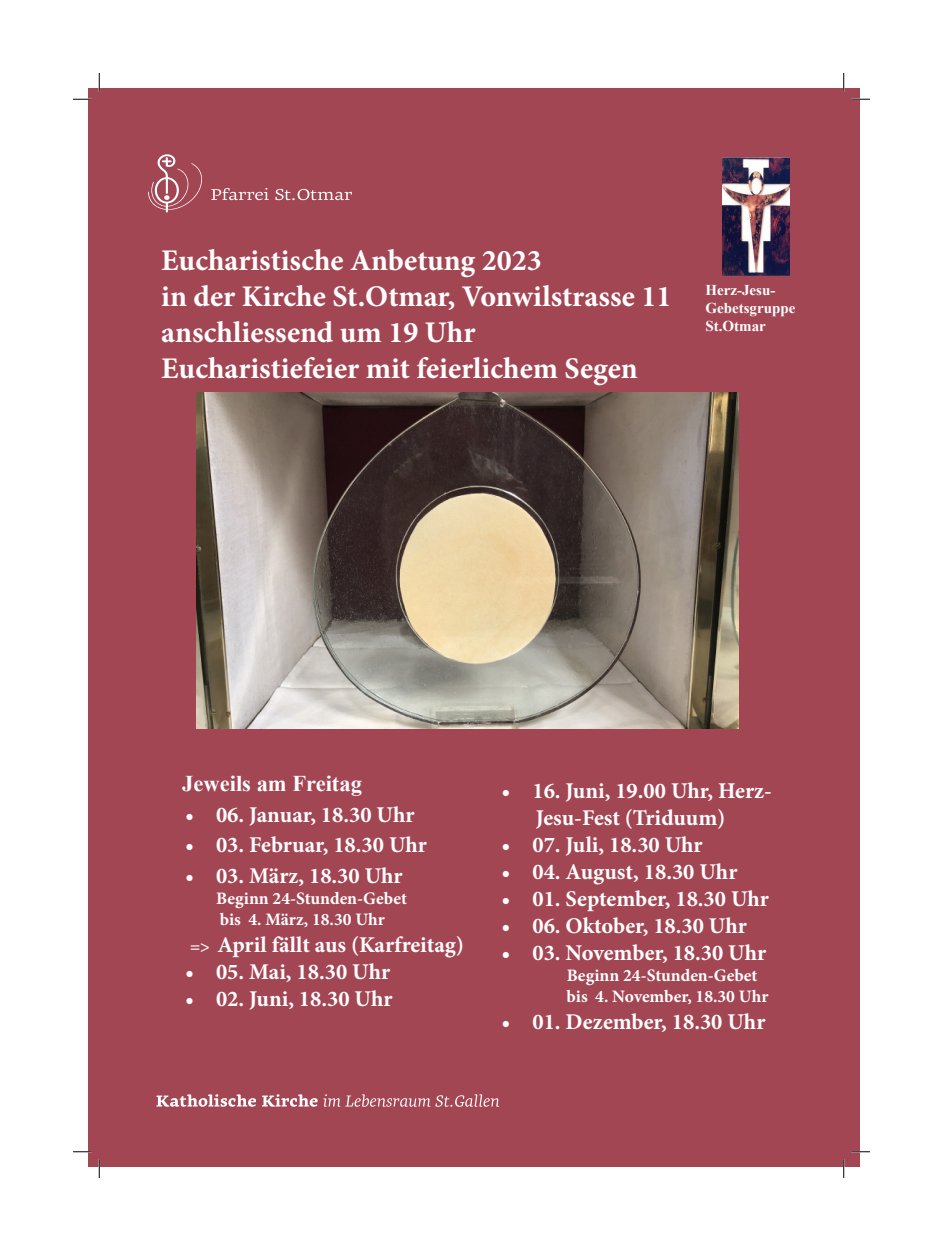
<style>
.page{position:relative;width:943px;height:1251px;background:#fff}
.page>*{position:absolute;margin:0;border:0;box-sizing:border-box;transform-origin:0 0}
.t1{font:700 30px/36px "Minion Pro";color:#fff}
.t2{font:700 22.5px/27px "Minion Pro";color:#fff;text-align:center}
.t3{font:700 22.5px "Times New Roman";color:#fff}
.t4{font:700 17.5px/21px "Minion Pro";color:#fff}
.t5{font:700 15px/18px "Times New Roman";color:#fff}
.s1{font-size:17.5px}
</style>
<div class="page">
<div style="left:89px;top:89px;width:770px;height:1078px;background:#a34654"></div>
<img style="left:197px;top:392px;width:541px;height:336px">
<svg style="left:211px;top:188px;width:58px;height:12px"></svg>
<svg style="left:275px;top:189px;width:77px;height:11px"></svg>
<svg style="left:148px;top:154px;width:54px;height:58px"></svg>
<svg style="left:156px;top:1094px;width:100px;height:13px"></svg>
<svg style="left:262px;top:1094px;width:55px;height:13px"></svg>
<svg style="left:323px;top:1094px;width:176px;height:13px"></svg>
<img style="left:722px;top:158px;width:67px;height:117px">
<svg style="left:73px;top:98px;width:19px;height:2px"></svg>
<svg style="left:851px;top:98px;width:19px;height:2px"></svg>
<svg style="left:73px;top:1151px;width:19px;height:1px"></svg>
<svg style="left:851px;top:1151px;width:19px;height:1px"></svg>
<svg style="left:98px;top:73px;width:2px;height:19px"></svg>
<svg style="left:98px;top:1159px;width:2px;height:19px"></svg>
<svg style="left:843px;top:73px;width:1px;height:19px"></svg>
<svg style="left:843px;top:1159px;width:1px;height:19px"></svg>
<p class="t1" style="left:161px;top:242px;width:511px">Eucharistische Anbetung 2023<br>in der Kirche St.Otmar, Vonwilstrasse 11</p>
<p class="t1" style="left:161px;top:314px;width:316px">anschliessend um 19 Uhr</p>
<p class="t1" style="left:161px;top:350px;width:478px">Eucharistiefeier mit feierlichem Segen</p>
<p class="t5" style="left:705px;top:281px;width:91px">Herz-Jesu-<br>Gebetsgruppe<br>St.Otmar</p>
<p class="t3" style="left:182px;top:767px;width:181px">Jeweils am Freitag</p>
<p class="t2" style="left:185px;top:801px;width:231px">• 06. Januar, 18.30 Uhr</p>
<p class="t2" style="left:185px;top:831px;width:243px">• 03. Februar, 18.30 Uhr</p>
<p class="t2" style="left:185px;top:862px;width:219px">• 03. März, 18.30 Uhr</p>
<p class="t4" style="left:216px;top:888px;width:192px">Beginn 24-Stunden-Gebet</p>
<p class="t4" style="left:220px;top:909px;width:166px">bis 4. März, 18.30 Uhr</p>
<p class="t2" style="left:190px;top:931px;width:275px"><span class="s1">=&gt;</span> April fällt aus (Karfreitag)</p>
<p class="t2" style="left:185px;top:958px;width:206px">• 05. Mai, 18.30 Uhr</p>
<p class="t2" style="left:185px;top:985px;width:209px">• 02. Juni, 18.30 Uhr</p>
<p class="t2" style="left:501px;top:777px;width:272px">• 16. Juni, 19.00 Uhr, Herz-<br>Jesu-Fest (Triduum)</p>
<p class="t2" style="left:501px;top:831px;width:203px">• 07. Juli, 18.30 Uhr</p>
<p class="t2" style="left:501px;top:858px;width:237px">• 04. August, 18.30 Uhr</p>
<p class="t2" style="left:501px;top:885px;width:269px">• 01. September, 18.30 Uhr</p>
<p class="t2" style="left:501px;top:912px;width:247px">• 06. Oktober, 18.30 Uhr</p>
<p class="t2" style="left:501px;top:939px;width:266px">• 03. November, 18.30 Uhr</p>
<p class="t4" style="left:566px;top:964px;width:203px">Beginn 24-Stunden-Gebet bis 4. November, 18.30 Uhr</p>
<p class="t2" style="left:501px;top:1008px;width:265px">• 01. Dezember, 18.30 Uhr</p>
</div>
